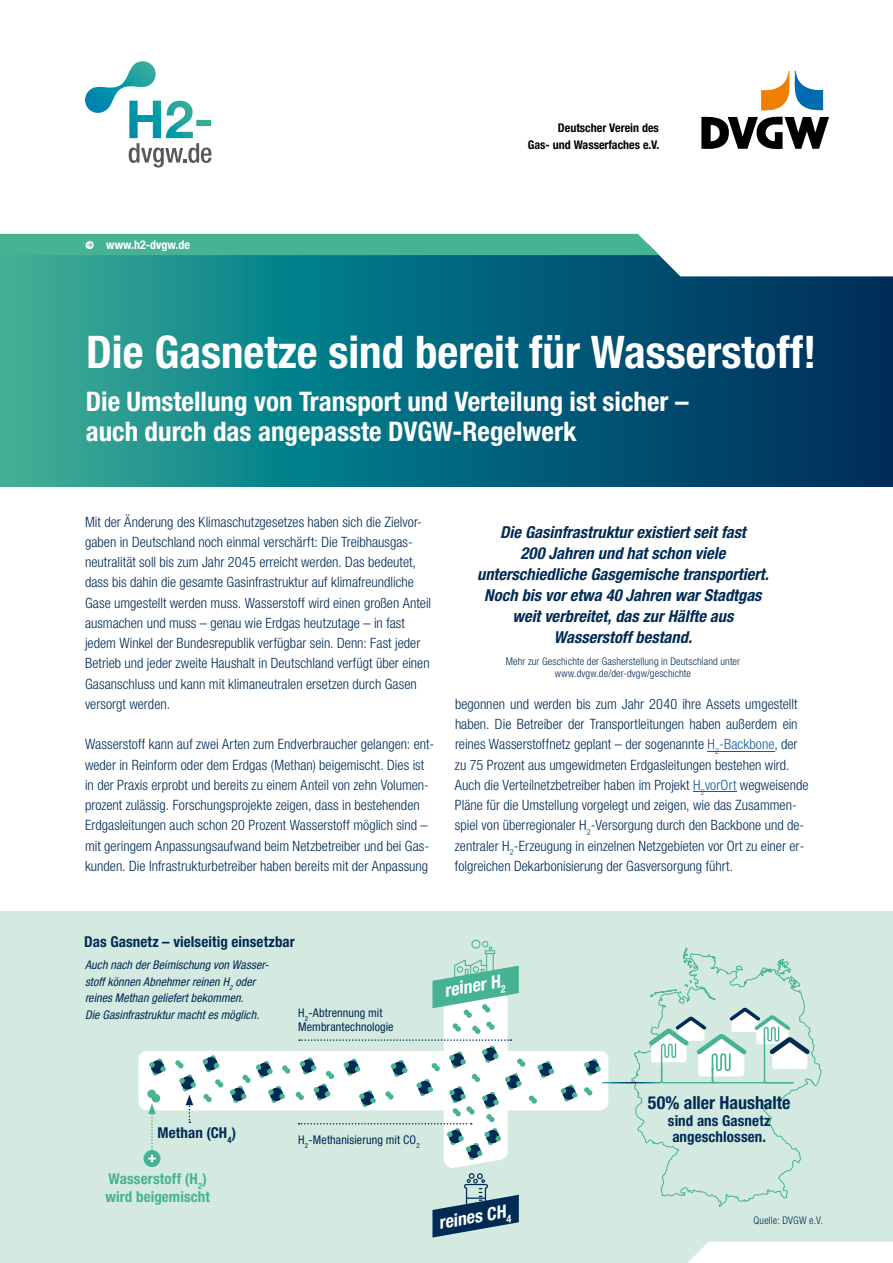
<style>
.page{position:relative;width:893px;height:1263px;background:#fff}
.page>*{position:absolute;margin:0;border:0;box-sizing:border-box;transform-origin:0 0}
.t1{font:700 condensed 45px "Helvetica Neue LT Pro";color:#fff}
.t2{font:700 condensed 27px/30px "Helvetica Neue LT Pro";color:#fff}
.t3{font:700 condensed 18px "Helvetica Neue LT Pro";color:#002b55}
.t4{font:italic 700 condensed 18px "Helvetica Neue LT Pro";color:#fff}
.t5{font:italic 700 condensed 16.5px/21px "Helvetica Neue LT Pro";color:#002b55;text-align:center}
.t6{font:700 condensed 15px/16.5px "Helvetica Neue LT Pro";letter-spacing:.005em;color:#002b55}
.t7{font:700 condensed 15px/18px "Helvetica Neue LT Pro";letter-spacing:.005em;color:#46b394}
.t8{font:300 condensed 14.25px/20.2px "Helvetica Neue LT Pro";color:#002b55}
.t9{font:italic condensed 12px/16.5px "Helvetica Neue LT Pro";letter-spacing:.005em;color:#002b55}
.t10{font:condensed 12px/14.4px "Helvetica Neue LT Pro";letter-spacing:.005em;color:#002b55}
.t11{font:700 condensed 12px/17px "Helvetica Neue LT Pro";color:#000;text-align:right}
.t12{font:700 condensed 12px "Helvetica Neue LT Pro";color:#fff}
.t13{font:300 condensed 10.5px/12px "Helvetica Neue LT Pro";letter-spacing:.015em;color:#002b55;text-align:center}
.s1{color:#165b9a}
.s2{font-size:14.7px}
</style>
<div class="page">
<div style="left:0;top:911px;width:893px;height:352px;background:#d4eae0"></div>
<svg style="left:0;top:276px;width:893px;height:210px;background:#0c6b7d"></svg>
<svg style="left:701px;top:71px;width:128px;height:78px"></svg>
<svg style="left:0;top:233px;width:680px;height:43px;background:#359c92"></svg>
<hr style="left:707px;top:751px;width:67px;height:1px;background:#165b9a">
<hr style="left:693px;top:791px;width:44px;height:1px;background:#165b9a">
<img style="left:85px;top:61px;width:126px;height:77px">
<svg style="left:129px;top:143px;width:82px;height:25px"></svg>
<div style="left:688px;top:1242px;width:205px;height:21px;background:#fff"></div>
<div style="left:138px;top:1051px;width:470px;height:59px;background:#fff;border-radius:9px"></div>
<svg style="left:202px;top:1055px;width:17px;height:17px"></svg>
<svg style="left:149px;top:1058px;width:17px;height:18px"></svg>
<svg style="left:560px;top:1084px;width:18px;height:18px"></svg>
<svg style="left:175px;top:1060px;width:21px;height:63px"></svg>
<svg style="left:203px;top:1094px;width:9px;height:8px"></svg>
<svg style="left:215px;top:1079px;width:9px;height:9px"></svg>
<svg style="left:635px;top:948px;width:187px;height:259px"></svg>
<svg style="left:584px;top:1009px;width:230px;height:87px"></svg>
<svg style="left:230px;top:940px;width:324px;height:297px"></svg>
<div style="left:144px;top:1150px;width:17px;height:17px;background:#46b394;border-radius:50%"></div>
<svg style="left:147px;top:1089px;width:14px;height:78px"></svg>
<p class="t12" style="left:85px;top:237px;width:107px">● www.h2-dvgw.de</p>
<p class="t11" style="left:528px;top:119px;width:133px">Deutscher Verein des<br>Gas- und Wasserfaches e.V.</p>
<h1 class="t1" style="left:86px;top:325px;width:732px">Die Gasnetze sind bereit für Wasserstoff!</h1>
<h2 class="t2" style="left:86px;top:387px;width:604px">Die Umstellung von Transport und Verteilung ist sicher – auch durch das angepasste DVGW-Regelwerk</h2>
<p class="t8" style="left:85px;top:511px;width:348px">Mit der Änderung des Klimaschutzgesetzes haben sich die Zielvor&shy;gaben in Deutschland noch einmal verschärft: Die Treibhausgas&shy;neutralität soll bis zum Jahr 2045 erreicht werden. Das bedeutet, dass bis dahin die gesamte Gasinfrastruktur auf klimafreundliche Gase umgestellt werden muss. Wasserstoff wird einen großen Anteil ausmachen und muss – genau wie Erdgas heutzutage – in fast jedem Winkel der Bundesrepublik verfügbar sein. Denn: Fast jeder Betrieb und jeder zweite Haushalt in Deutschland verfügt über einen Gasanschluss und kann mit klimaneutralen ersetzen durch Gasen versorgt werden.</p>
<p class="t8" style="left:85px;top:734px;width:351px">Wasserstoff kann auf zwei Arten zum Endverbraucher gelangen: ent&shy;weder in Reinform oder dem Erdgas (Methan) beigemischt. Dies ist in der Praxis erprobt und bereits zu einem Anteil von zehn Volumen&shy;prozent zulässig. Forschungsprojekte zeigen, dass in bestehenden Erdgasleitungen auch schon 20 Prozent Wasserstoff möglich sind – mit geringem Anpassungsaufwand beim Netzbetreiber und bei Gas&shy;kunden. Die Infrastrukturbetreiber haben bereits mit der Anpassung</p>
<p class="t5" style="left:477px;top:521px;width:293px">Die Gasinfrastruktur existiert seit fast<br>200 Jahren und hat schon viele unterschiedliche Gasgemische transportiert.<br>Noch bis vor etwa 40 Jahren war Stadtgas weit verbreitet, das zur Hälfte aus Wasserstoff bestand.</p>
<p class="t13" style="left:506px;top:655px;width:236px">Mehr zur Geschichte der Gasherstellung in Deutschland unter www.dvgw.de/der-dvgw/geschichte</p>
<p class="t8" style="left:455px;top:694px;width:355px">begonnen und werden bis zum Jahr 2040 ihre Assets umgestellt haben. Die Betreiber der Transportleitungen haben außerdem ein reines Wasserstoffnetz geplant – der sogenannte <span class="s1">H</span><sub>2</sub><span class="s1">-Backbone</span>, der zu 75 Prozent aus umgewidmeten Erdgasleitungen bestehen wird.<br>Auch die Verteilnetzbetreiber haben im Projekt <span class="s1">H</span><sub>2</sub><span class="s1">vorOrt</span> wegweisende Pläne für die Umstellung vorgelegt und zeigen, wie das Zusammen&shy;spiel von überregionaler H<sub>2</sub>-Versorgung durch den Backbone und de&shy;zentraler H<sub>2</sub>-Erzeugung in einzelnen Netzgebieten vor Ort zu einer er&shy;folgreichen Dekarbonisierung der Gasversorgung führt.</p>
<p class="t6" style="left:84px;top:933px;width:212px">Das Gasnetz – vielseitig einsetzbar</p>
<p class="t9" style="left:85px;top:957px;width:185px">Auch nach der Beimischung von Wasser&shy;stoff können Abnehmer reinen H<sub>2</sub> oder reines Methan geliefert bekommen.<br>Die Gasinfrastruktur macht es möglich.</p>
<p class="t10" style="left:298px;top:1005px;width:97px">H<sub>2</sub>-Abtrennung mit<br>Membrantechnologie</p>
<p class="t4" style="left:442px;top:980px;width:62px;rotate:-10deg">reiner H<sub>2</sub></p>
<p class="t6" style="left:158px;top:1124px;width:80px">Methan (CH<sub>4</sub><span class="s2">)</span></p>
<p class="t10" style="left:298px;top:1132px;width:123px">H<sub>2</sub>-Methanisierung mit CO<sub>2</sub></p>
<p class="t3" style="left:648px;top:1092px;width:144px">50% aller Haushalte</p>
<p class="t6" style="left:668px;top:1112px;width:104px">sind ans Gasnetz angeschlossen.</p>
<p class="t7" style="left:105px;top:1169px;width:106px">Wasserstoff (H<sub>2</sub>) wird beigemischt</p>
<p class="t4" style="left:437px;top:1212px;width:73px;rotate:-10deg">reines CH<sub>4</sub></p>
<p class="t13" style="left:753px;top:1214px;width:71px">Quelle: DVGW e.V.</p>
</div>
